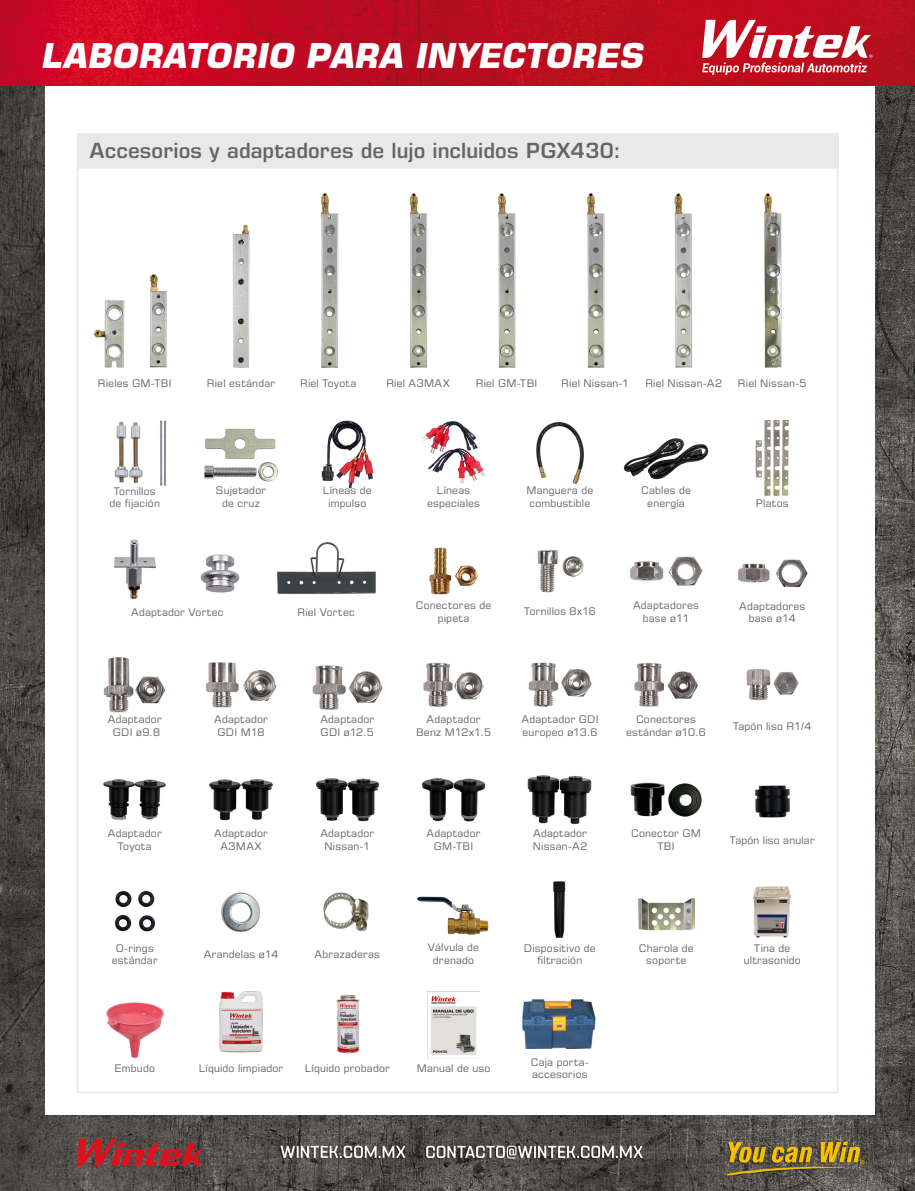
<style>
.page{position:relative;width:915px;height:1191px;background:#fff}
.page>*{position:absolute;margin:0;border:0;box-sizing:border-box;transform-origin:0 0}
.t1{font:italic 700 34.5px "Eurostile LT Std";letter-spacing:-.005em;color:#fff}
.t2{font:600 21px "Eurostile LT Std";color:#646567}
.t3{font:10.5px/12.6px "Eurostile LT Std";letter-spacing:.02em;color:#646567;text-align:center}
</style>
<div class="page">
<img style="left:0;top:85px;width:914px;height:1106px">
<div style="left:45px;top:0;width:829px;height:1114px;background:#fff"></div>
<img style="left:0;top:0;width:914px;height:85px">
<img style="left:277px;top:542px;width:99px;height:53px">
<img style="left:321px;top:420px;width:53px;height:68px">
<img style="left:422px;top:421px;width:64px;height:63px">
<img style="left:623px;top:438px;width:85px;height:42px">
<img style="left:417px;top:896px;width:72px;height:39px">
<img style="left:755px;top:420px;width:34px;height:76px">
<img style="left:114px;top:890px;width:42px;height:42px">
<img style="left:638px;top:898px;width:57px;height:33px">
<img style="left:427px;top:991px;width:52px;height:67px">
<img style="left:753px;top:886px;width:38px;height:52px">
<img style="left:221px;top:892px;width:39px;height:40px">
<img style="left:323px;top:892px;width:46px;height:40px">
<img style="left:630px;top:556px;width:73px;height:30px">
<img style="left:429px;top:547px;width:49px;height:48px">
<img style="left:553px;top:881px;width:13px;height:57px">
<svg style="left:702px;top:20px;width:170px;height:55px"></svg>
<img style="left:106px;top:1002px;width:58px;height:56px">
<img style="left:738px;top:559px;width:70px;height:29px">
<div style="left:77px;top:133px;width:761px;height:34px;background:#e9e9ea"></div>
<img style="left:536px;top:422px;width:48px;height:62px">
<img style="left:422px;top:778px;width:64px;height:44px">
<img style="left:527px;top:775px;width:65px;height:49px">
<img style="left:630px;top:782px;width:72px;height:35px">
<img style="left:209px;top:779px;width:65px;height:42px">
<img style="left:755px;top:785px;width:35px;height:33px">
<img style="left:316px;top:778px;width:64px;height:44px">
<img style="left:103px;top:779px;width:63px;height:41px">
<img style="left:114px;top:539px;width:42px;height:60px">
<img style="left:200px;top:554px;width:40px;height:39px">
<img style="left:114px;top:421px;width:49px;height:65px">
<img style="left:156px;top:420px;width:11px;height:65px">
<img style="left:94px;top:300px;width:31px;height:68px">
<img style="left:150px;top:274px;width:17px;height:94px">
<img style="left:232px;top:224px;width:18px;height:144px">
<img style="left:321px;top:192px;width:18px;height:176px">
<img style="left:409px;top:193px;width:19px;height:175px">
<img style="left:498px;top:193px;width:18px;height:175px">
<img style="left:587px;top:193px;width:18px;height:175px">
<img style="left:674px;top:193px;width:18px;height:175px">
<img style="left:764px;top:193px;width:18px;height:175px">
<img style="left:103px;top:657px;width:63px;height:56px">
<img style="left:206px;top:662px;width:71px;height:46px">
<img style="left:312px;top:665px;width:71px;height:45px">
<img style="left:423px;top:662px;width:61px;height:45px">
<img style="left:528px;top:662px;width:64px;height:45px">
<img style="left:634px;top:663px;width:64px;height:44px">
<img style="left:746px;top:669px;width:53px;height:32px">
<img style="left:219px;top:991px;width:44px;height:62px">
<img style="left:336px;top:995px;width:24px;height:59px">
<img style="left:204px;top:428px;width:74px;height:54px">
<img style="left:537px;top:550px;width:47px;height:43px">
<img style="left:522px;top:999px;width:74px;height:49px">
<h1 class="t1" style="left:43px;top:35px;width:314px">LABORATORIO PARA</h1>
<h1 class="t1" style="left:416px;top:35px;width:230px">INYECTORES</h1>
<h2 class="t2" style="left:89px;top:137px;width:532px">Accesorios y adaptadores de lujo incluidos PGX430:</h2>
<p class="t3" style="left:98px;top:377px;width:75px">Rieles GM-TBI</p>
<p class="t3" style="left:207px;top:377px;width:70px">Riel estándar</p>
<p class="t3" style="left:300px;top:377px;width:58px">Riel Toyota</p>
<p class="t3" style="left:386px;top:377px;width:65px">Riel A3MAX</p>
<p class="t3" style="left:475px;top:377px;width:63px">Riel GM-TBI</p>
<p class="t3" style="left:561px;top:377px;width:69px">Riel Nissan-1</p>
<p class="t3" style="left:645px;top:377px;width:78px">Riel Nissan-A2</p>
<p class="t3" style="left:737px;top:377px;width:70px">Riel Nissan-5</p>
<p class="t3" style="left:109px;top:484px;width:52px">Tornillos de fijación</p>
<p class="t3" style="left:216px;top:484px;width:52px">Sujetador de cruz</p>
<p class="t3" style="left:323px;top:484px;width:50px">Líneas de impulso</p>
<p class="t3" style="left:427px;top:484px;width:54px">Líneas especiales</p>
<p class="t3" style="left:641px;top:484px;width:51px">Cables de energía</p>
<p class="t3" style="left:526px;top:484px;width:68px;text-align:left">Manguera de combustible</p>
<p class="t3" style="left:755px;top:497px;width:34px">Platos</p>
<p class="t3" style="left:131px;top:605px;width:94px">Adaptador Vortec</p>
<p class="t3" style="left:297px;top:605px;width:59px">Riel Vortec</p>
<p class="t3" style="left:415px;top:599px;width:77px">Conectores de pipeta</p>
<p class="t3" style="left:524px;top:605px;width:73px">Tornillos 8x16</p>
<p class="t3" style="left:632px;top:599px;width:67px">Adaptadores base ø11</p>
<p class="t3" style="left:739px;top:599px;width:67px">Adaptadores base ø14</p>
<p class="t3" style="left:108px;top:713px;width:55px">Adaptador<br>GDI ø9.8</p>
<p class="t3" style="left:214px;top:713px;width:55px">Adaptador<br>GDI M18</p>
<p class="t3" style="left:320px;top:713px;width:55px;text-align:left">Adaptador<br>GDI ø12.5</p>
<p class="t3" style="left:416px;top:713px;width:76px">Adaptador<br>Benz M12x1.5</p>
<p class="t3" style="left:521px;top:713px;width:78px;text-align:left">Adaptador GDI europeo ø13.6</p>
<p class="t3" style="left:626px;top:713px;width:81px">Conectores estándar ø10.6</p>
<p class="t3" style="left:732px;top:719px;width:80px">Tapón liso R1/4</p>
<p class="t3" style="left:108px;top:827px;width:55px">Adaptador<br>Toyota</p>
<p class="t3" style="left:426px;top:827px;width:55px">Adaptador<br>GM-TBI</p>
<p class="t3" style="left:532px;top:827px;width:56px;text-align:left">Adaptador<br>Nissan-A2</p>
<p class="t3" style="left:631px;top:827px;width:71px">Conector GM<br>TBI</p>
<p class="t3" style="left:214px;top:827px;width:55px">Adaptador<br>A3MAX</p>
<p class="t3" style="left:729px;top:833px;width:86px">Tapón liso anular</p>
<p class="t3" style="left:320px;top:827px;width:55px">Adaptador<br>Nissan-1</p>
<p class="t3" style="left:112px;top:941px;width:47px">O-rings estándar</p>
<p class="t3" style="left:203px;top:948px;width:76px">Arandelas ø14</p>
<p class="t3" style="left:314px;top:947px;width:67px">Abrazaderas</p>
<p class="t3" style="left:428px;top:941px;width:53px">Válvula de drenado</p>
<p class="t3" style="left:523px;top:941px;width:73px">Dispositivo de filtración</p>
<p class="t3" style="left:638px;top:941px;width:56px">Charola de soporte</p>
<p class="t3" style="left:743px;top:941px;width:58px">Tina de ultrasonido</p>
<p class="t3" style="left:114px;top:1061px;width:42px">Embudo</p>
<p class="t3" style="left:199px;top:1061px;width:86px">Líquido limpiador</p>
<p class="t3" style="left:304px;top:1061px;width:87px">Líquido probador</p>
<p class="t3" style="left:416px;top:1061px;width:75px">Manual de uso</p>
<p class="t3" style="left:530px;top:1055px;width:59px;text-align:left">Caja porta&shy;accesorios</p>
</div>
